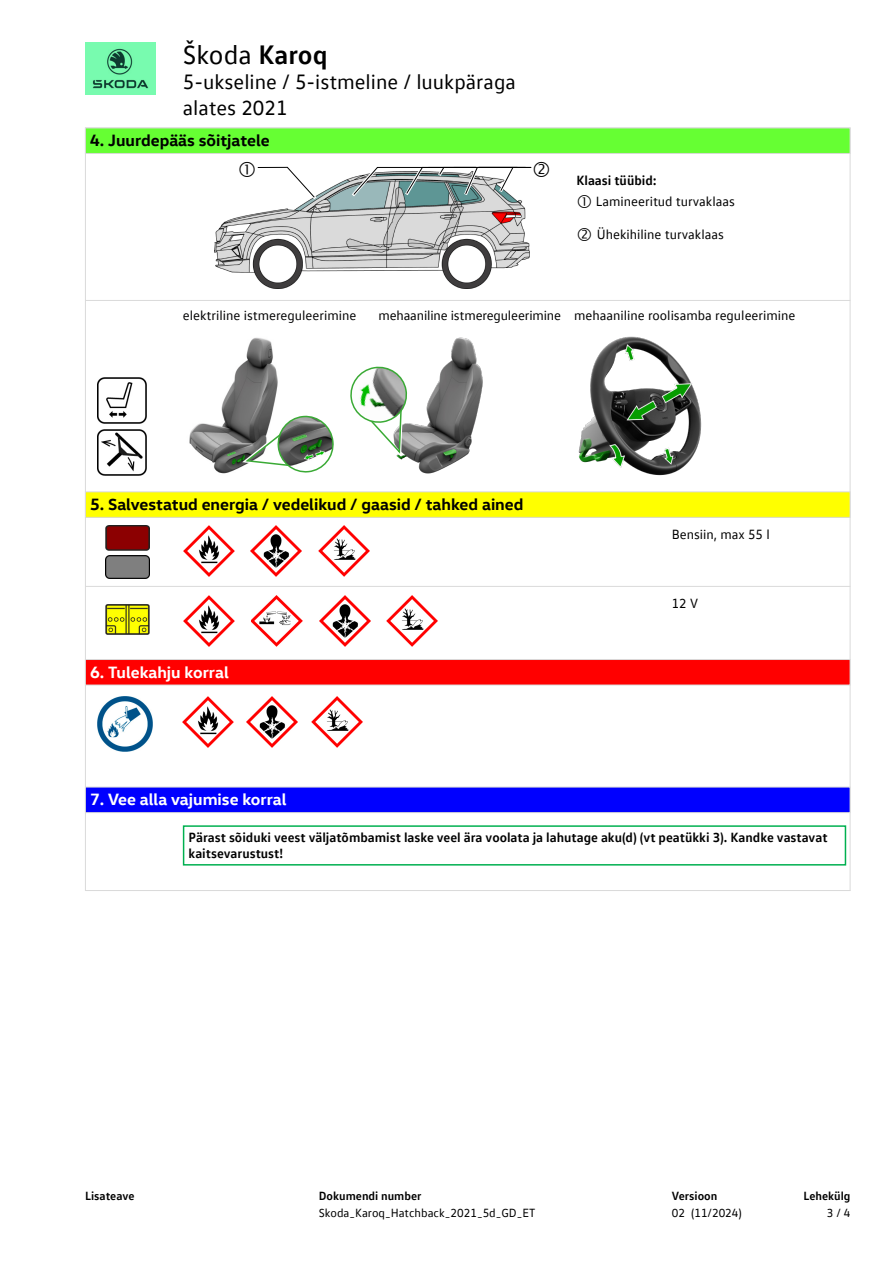
<style>
.page{position:relative;width:893px;height:1263px;background:#fff}
.page>*{position:absolute;margin:0;border:0;box-sizing:border-box;transform-origin:0 0}
.t1{font:27px "VW Text Office";color:#000}
.t2{font:21px/25.5px "VW Text Office";color:#000}
.Kapiteltitel{font:700 16.5px "VW Head Office";color:#000}
.Kapiteltitel_weiß{font:700 16.5px "VW Head Office";color:#fff}
.Text{font:13.5px "VW Text Office";color:#000}
.Hinweistext{font:700 13.5px/16.5px "VW Text Office";color:#000}
.Text-2{font:13.5px "VW Text Office";color:#020203}
.Text_fett{font:700 13.5px "VW Text Office";color:#000}
.Fusszeile{font:12px "VW Text Office";color:#000}
.Fusszeile_fett{font:700 12px "VW Text Office";color:#000}
.s1{font-weight:700}
</style>
<div class="page">
<img style="left:85px;top:43px;width:71px;height:52px">
<img style="left:215px;top:178px;width:314px;height:110px">
<hr style="left:85px;top:128px;width:1px;height:763px;background:#dadada">
<hr style="left:850px;top:128px;width:1px;height:763px;background:#dadada">
<div style="left:85px;top:492px;width:765px;height:25px;background:#ff0"></div>
<div style="left:85px;top:491px;width:765px;height:27px;border:1px solid #dadada"></div>
<img style="left:183px;top:526px;width:51px;height:51px">
<img style="left:250px;top:526px;width:51px;height:51px">
<img style="left:318px;top:526px;width:51px;height:51px">
<img style="left:183px;top:595px;width:51px;height:51px">
<img style="left:319px;top:595px;width:51px;height:52px">
<img style="left:251px;top:595px;width:51px;height:52px">
<img style="left:387px;top:595px;width:51px;height:51px">
<img style="left:106px;top:604px;width:43px;height:30px">
<hr style="left:85px;top:586px;width:765px;height:1px;background:#dadada">
<img style="left:574px;top:336px;width:135px;height:157px">
<img style="left:409px;top:337px;width:74px;height:137px">
<svg style="left:350px;top:366px;width:59px;height:94px"></svg>
<div style="left:85px;top:128px;width:765px;height:25px;background:#6f3"></div>
<div style="left:85px;top:128px;width:765px;height:26px;border:1px solid #dadada"></div>
<hr style="left:85px;top:890px;width:765px;height:1px;background:#dadada">
<hr style="left:85px;top:300px;width:765px;height:1px;background:#dadada">
<img style="left:97px;top:696px;width:55px;height:55px">
<img style="left:183px;top:696px;width:51px;height:51px">
<img style="left:247px;top:696px;width:51px;height:51px">
<img style="left:311px;top:696px;width:51px;height:51px">
<div style="left:85px;top:659px;width:765px;height:26px;background:#f00"></div>
<div style="left:85px;top:659px;width:765px;height:26px;border:1px solid #dadada"></div>
<div style="left:183px;top:825px;width:663px;height:40px;border:2px solid #00b050"></div>
<div style="left:85px;top:787px;width:765px;height:26px;background:#00f"></div>
<div style="left:85px;top:787px;width:765px;height:26px;border:1px solid #dadada"></div>
<img style="left:98px;top:429px;width:49px;height:47px">
<img style="left:98px;top:377px;width:49px;height:47px">
<img style="left:189px;top:337px;width:89px;height:137px">
<svg style="left:239px;top:414px;width:95px;height:60px"></svg>
<img style="left:106px;top:555px;width:43px;height:23px">
<img style="left:106px;top:526px;width:43px;height:25px">
<svg style="left:239px;top:166px;width:81px;height:37px"></svg>
<svg style="left:349px;top:166px;width:183px;height:34px"></svg>
<h1 class="t1" style="left:183px;top:38px;width:146px">Škoda <span class="s1">Karoq</span></h1>
<h2 class="t2" style="left:183px;top:69px;width:334px">5-ukseline / 5-istmeline / luukpäraga alates 2021</h2>
<p class="Kapiteltitel" style="left:90px;top:130px;width:181px">4. Juurdepääs sõitjatele</p>
<p class="Text_fett" style="left:576px;top:172px;width:82px">Klaasi tüübid:</p>
<p class="Text" style="left:596px;top:193px;width:141px">Lamineeritud turvaklaas</p>
<p class="Text" style="left:597px;top:226px;width:129px">Ühekihiline turvaklaas</p>
<p class="Text-2" style="left:183px;top:307px;width:175px">elektriline istmereguleerimine</p>
<p class="Text" style="left:378px;top:307px;width:184px">mehaaniline istmereguleerimine</p>
<p class="Text" style="left:574px;top:307px;width:223px">mehaaniline roolisamba reguleerimine</p>
<p class="Kapiteltitel" style="left:90px;top:494px;width:435px">5. Salvestatud energia / vedelikud / gaasid / tahked ained</p>
<p class="Kapiteltitel_weiß" style="left:90px;top:661px;width:140px">6. Tulekahju korral</p>
<p class="Kapiteltitel_weiß" style="left:90px;top:789px;width:198px">7. Vee alla vajumise korral</p>
<p class="Text" style="left:672px;top:526px;width:99px">Bensiin, max 55 l</p>
<p class="Text" style="left:672px;top:595px;width:28px">12 V</p>
<p class="Hinweistext" style="left:189px;top:828px;width:640px">Pärast sõiduki veest väljatõmbamist laske veel ära voolata ja lahutage aku(d) (vt peatükki 3). Kandke vastavat kaitsevarustust!</p>
<p class="Fusszeile_fett" style="left:85px;top:1188px;width:51px">Lisateave</p>
<p class="Fusszeile_fett" style="left:319px;top:1188px;width:104px">Dokumendi number</p>
<p class="Fusszeile" style="left:319px;top:1206px;width:218px">Skoda_Karoq_Hatchback_2021_5d_GD_ET</p>
<p class="Fusszeile_fett" style="left:672px;top:1188px;width:47px">Versioon</p>
<p class="Fusszeile" style="left:672px;top:1206px;width:72px">02 (11/2024)</p>
<p class="Fusszeile_fett" style="left:803px;top:1188px;width:49px">Lehekülg</p>
<p class="Fusszeile" style="left:827px;top:1206px;width:25px">3 / 4</p>
</div>
